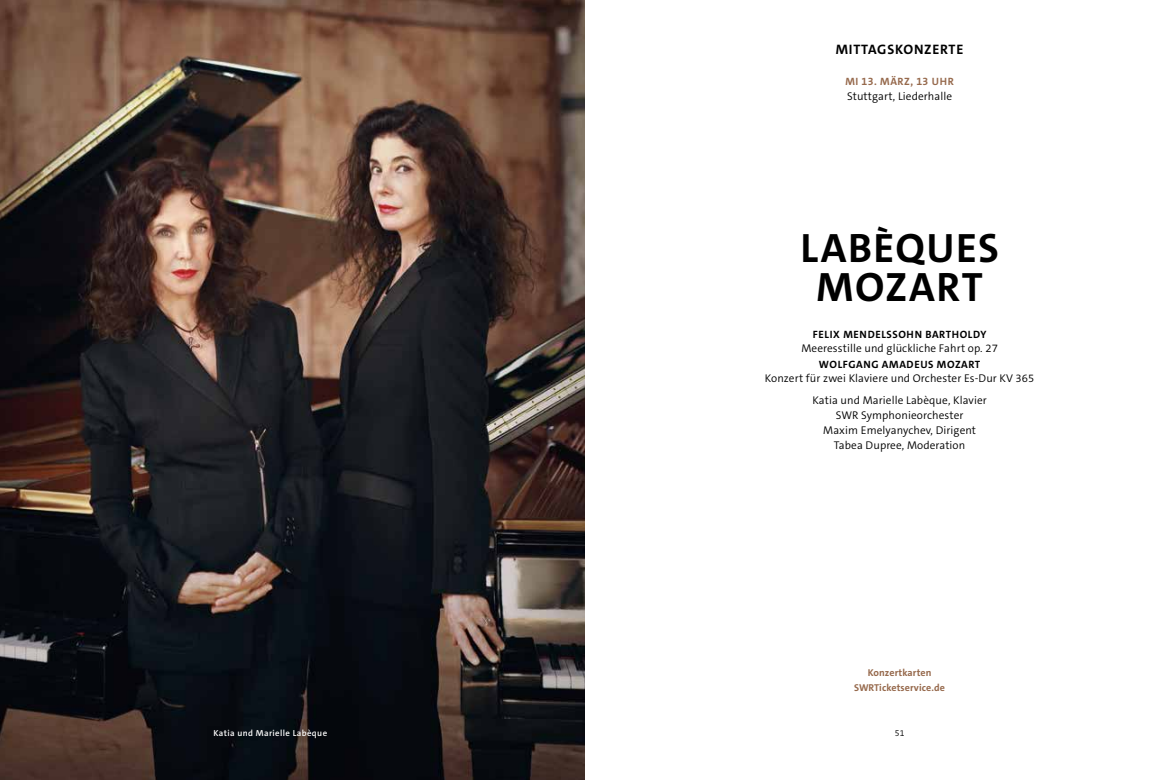
<style>
.page{position:relative;width:1170px;height:780px;background:#fff}
.page>*{position:absolute;margin:0;border:0;box-sizing:border-box;transform-origin:0 0}
.t1{font:700 41.25px/38.8px "The Sans C5";letter-spacing:.035em;color:#000;text-align:center}
.t2{font:700 13.75px "The Sans C5";letter-spacing:.06em;color:#000}
.t3{font:300 11.25px/15px "The Sans C5";letter-spacing:.01em;color:#000;text-align:center}
.t4{font:700 10.62px "The Sans C5";letter-spacing:.06em;color:#000}
.t5{font:700 10.62px "The Sans C5";letter-spacing:.06em;color:#96694c}
.t6{font:700 10px/15px "The Sans C5";letter-spacing:.01em;color:#96694c;text-align:center}
.t7{font:600 8.75px "The Sans C5";letter-spacing:.045em;color:#fff}
.t8{font:300 8.75px "The Sans C5";color:#000}
</style>
<div class="page">
<img style="left:0;top:0;width:585px;height:780px">
<p class="t2" style="left:835px;top:41px;width:129px">MITTAGSKONZERTE</p>
<p class="t5" style="left:845px;top:74px;width:110px">MI 13. MÄRZ, 13 UHR</p>
<p class="t3" style="left:847px;top:88px;width:107px">Stuttgart, Liederhalle</p>
<h1 class="t1" style="left:800px;top:229px;width:200px">LABÈQUES<br>MOZART</h1>
<p class="t4" style="left:812px;top:327px;width:175px">FELIX MENDELSSOHN BARTHOLDY</p>
<p class="t3" style="left:801px;top:340px;width:198px">Meeresstille und glückliche Fahrt op. 27</p>
<p class="t4" style="left:818px;top:357px;width:163px">WOLFGANG AMADEUS MOZART</p>
<p class="t3" style="left:764px;top:367px;width:271px;line-height:22.5px">Konzert für zwei Klaviere und Orchester Es-Dur KV 365<br>Katia und Marielle Labèque, Klavier</p>
<p class="t3" style="left:823px;top:408px;width:154px">SWR Symphonieorchester<br>Maxim Emelyanychev, Dirigent<br>Tabea Dupree, Moderation</p>
<p class="t6" style="left:854px;top:665px;width:92px">Konzertkarten<br>SWRTicketservice.de</p>
<p class="t7" style="left:213px;top:727px;width:115px">Katia und Marielle Labèque</p>
<p class="t8" style="left:894px;top:727px;width:11px">51</p>
</div>
